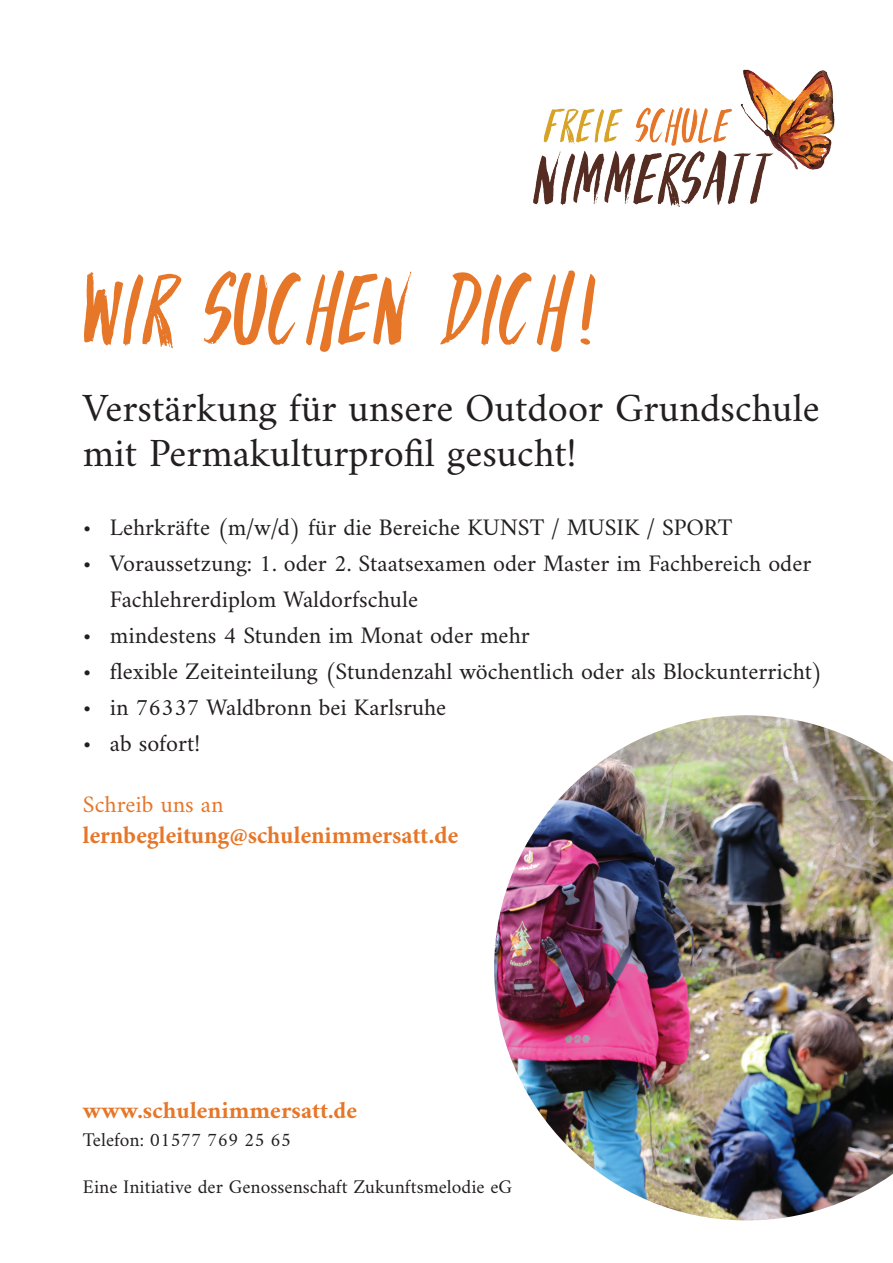
<style>
.page{position:relative;width:893px;height:1263px;background:#fff}
.page>*{position:absolute;margin:0;border:0;box-sizing:border-box;transform-origin:0 0}
.t1{font:96px "PARABOLA";letter-spacing:-.02em;color:#e67628}
.t2{font:40.5px/45px "Amiri";color:#231f20}
.t3{font:24px/36px "Amiri";color:#231f20}
.t4{font:700 24px "Minion Pro";color:#e67628}
.t5{font:700 24px "Amiri";color:#e67628}
.t6{font:24px "Amiri";color:#e67628}
.t7{font:19.5px "Amiri";color:#231f20}
</style>
<div class="page">
<img style="left:494px;top:715px;width:399px;height:505px">
<img style="left:533px;top:69px;width:302px;height:138px">
<h1 class="t1" style="left:83px;top:253px;width:518px">WIR SUCHEN DICH!</h1>
<h2 class="t2" style="left:83px;top:385px;width:738px">Verstärkung für unsere Outdoor Grundschule mit Permakulturprofil gesucht!</h2>
<p class="t3" style="left:83px;top:509px;width:651px">• Lehrkräfte (m/w/d) für die Bereiche KUNST / MUSIK / SPORT</p>
<p class="t3" style="left:110px;top:545px;width:703px;text-indent:-27px">• Voraussetzung: 1. oder 2. Staatsexamen oder Master im Fachbereich oder<br>Fachlehrerdiplom Waldorfschule</p>
<p class="t3" style="left:83px;top:617px;width:448px">• mindestens 4 Stunden im Monat oder mehr</p>
<p class="t3" style="left:83px;top:653px;width:741px">• flexible Zeiteinteilung (Stundenzahl wöchentlich oder als Blockunterricht)</p>
<p class="t3" style="left:83px;top:689px;width:365px">• in 76337 Waldbronn bei Karlsruhe</p>
<p class="t3" style="left:83px;top:725px;width:119px">• ab sofort!</p>
<p class="t6" style="left:83px;top:789px;width:142px">Schreib uns an</p>
<p class="t4" style="left:83px;top:818px;width:377px">lernbegleitung@schulenimmersatt.de</p>
<p class="t5" style="left:83px;top:1095px;width:276px">www.schulenimmersatt.de</p>
<p class="t7" style="left:83px;top:1128px;width:210px">Telefon: 01577 769 25 65</p>
<p class="t7" style="left:83px;top:1175px;width:431px">Eine Initiative der Genossenschaft Zukunftsmelodie eG</p>
</div>
